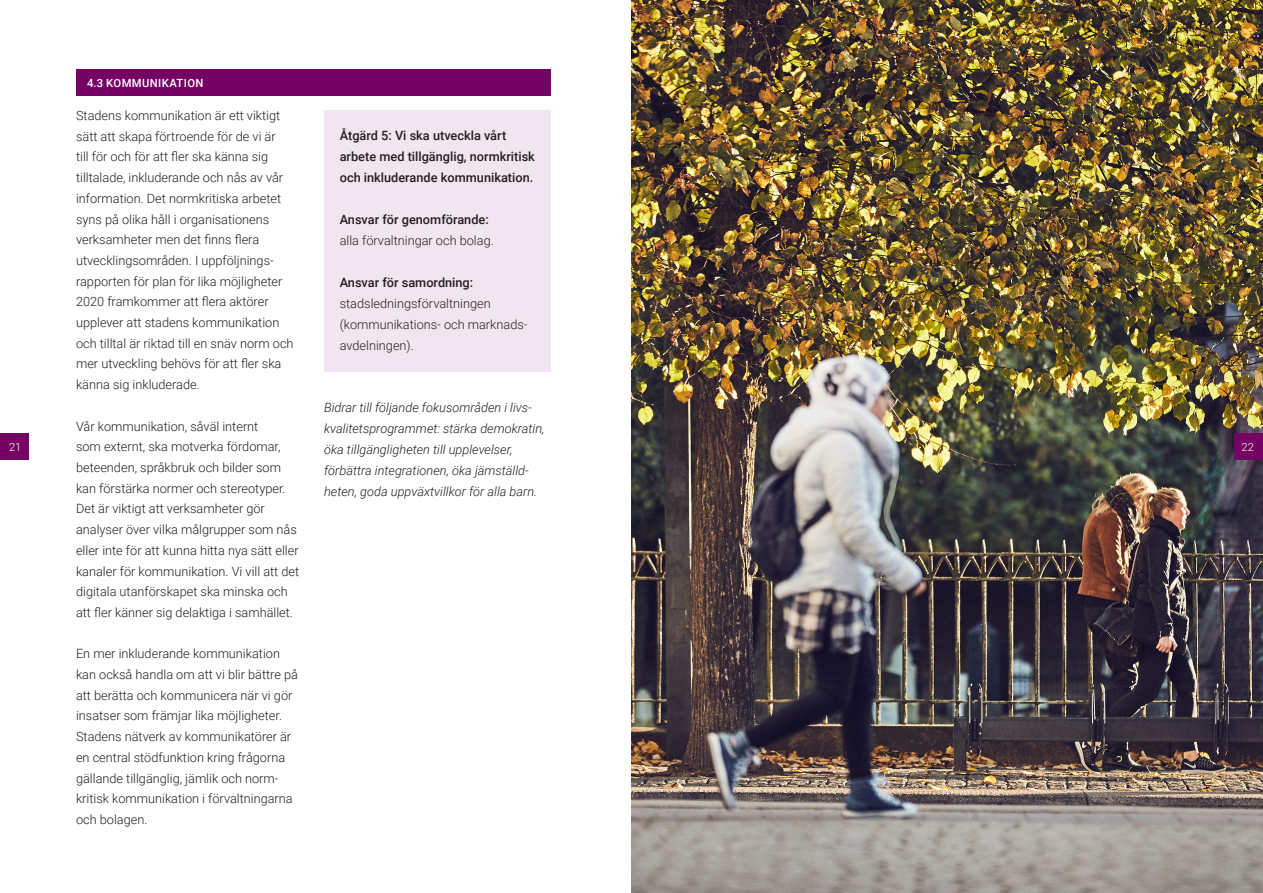
<style>
.page{position:relative;width:1263px;height:893px;background:#fff}
.page>*{position:absolute;margin:0;border:0;box-sizing:border-box;transform-origin:0 0}
.t1{font:300 12.75px/20.7px "Roboto";color:#231f20}
.t2{font:italic 300 12.75px/21px "Roboto";color:#231f20}
.t3{font:500 12.75px/21px "Roboto";color:#231f20}
.t4{font:500 11.25px "Roboto";letter-spacing:.035em;color:#fff}
.t5{font:300 11.25px "Roboto";color:#fff}
</style>
<div class="page">
<div style="left:76px;top:70px;width:475px;height:26px;background:#750364"></div>
<div style="left:324px;top:110px;width:227px;height:262px;background:#f1e6ef"></div>
<img style="left:631px;top:0;width:632px;height:893px">
<div style="left:1234px;top:433px;width:29px;height:27px;background:#750364"></div>
<div style="left:0;top:433px;width:28px;height:27px;background:#750364"></div>
<p class="t4" style="left:87px;top:75px;width:118px">4.3 KOMMUNIKATION</p>
<p class="t1" style="left:76px;top:105px;width:219px">Stadens kommunikation är ett viktigt sätt att skapa förtroende för de vi är<br>till för och för att fler ska känna sig tilltalade, inkluderande och nås av vår information. Det normkritiska arbetet syns på olika håll i organisationens verksamheter men det finns flera utvecklingsområden. I uppföljnings&shy;rapporten för plan för lika möjligheter 2020 framkommer att flera aktörer upplever att stadens kommunikation och tilltal är riktad till en snäv norm och mer utveckling behövs för att fler ska känna sig inkluderade.</p>
<p class="t1" style="left:76px;top:415px;width:225px">Vår kommunikation, såväl internt<br>som externt, ska motverka fördomar, beteenden, språkbruk och bilder som kan förstärka normer och stereotyper.<br>Det är viktigt att verksamheter gör analyser över vilka målgrupper som nås eller inte för att kunna hitta nya sätt eller kanaler för kommunikation. Vi vill att det digitala utanförskapet ska minska och att fler känner sig delaktiga i samhället.</p>
<p class="t1" style="left:76px;top:643px;width:223px">En mer inkluderande kommunikation kan också handla om att vi blir bättre på att berätta och kommunicera när vi gör insatser som främjar lika möjligheter.<br>Stadens nätverk av kommunikatörer är en central stödfunktion kring frågorna gällande tillgänglig, jämlik och norm&shy;kritisk kommunikation i förvaltningarna och bolagen.</p>
<p class="t3" style="left:340px;top:124px;width:197px">Åtgärd 5: Vi ska utveckla vårt arbete med tillgänglig, normkritisk</p>
<p class="t3" style="left:340px;top:166px;width:195px">och inkluderande kommunikation.</p>
<p class="t3" style="left:340px;top:208px;width:151px">Ansvar för genomförande:</p>
<p class="t1" style="left:340px;top:229px;width:156px">alla förvaltningar och bolag.</p>
<p class="t3" style="left:340px;top:271px;width:135px">Ansvar för samordning:</p>
<p class="t1" style="left:340px;top:292px;width:189px">stadsledningsförvaltningen (kommunikations- och marknads&shy;avdelningen).</p>
<p class="t2" style="left:324px;top:396px;width:222px">Bidrar till följande fokusområden i livs&shy;kvalitetsprogrammet: stärka demokratin, öka tillgängligheten till upplevelser, förbättra integrationen, öka jämställd&shy;heten, goda uppväxtvillkor för alla barn.</p>
<p class="t5" style="left:9px;top:439px;width:14px">21</p>
<p class="t5" style="left:1241px;top:439px;width:14px">22</p>
</div>
